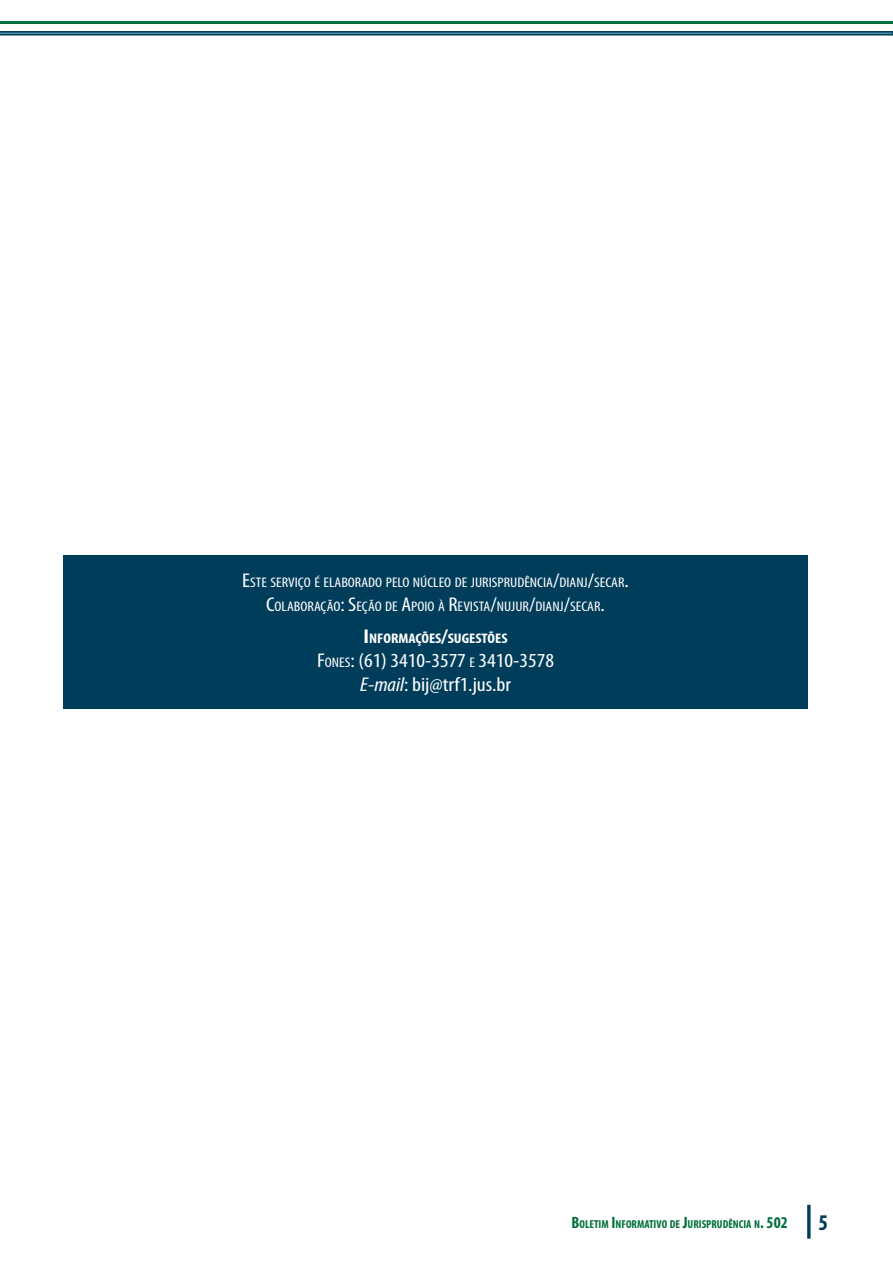
<style>
.page{position:relative;width:893px;height:1263px;background:#fff}
.page>*{position:absolute;margin:0;border:0;box-sizing:border-box;transform-origin:0 0}
.t1{font:700 condensed 22.5px "Myriad Pro";color:#003d5a}
.t2{font:condensed 19.95px "Myriad Pro";color:#fff;scale:1.13 1}
.t3{font:condensed 19.95px "Myriad Pro";color:#fff;scale:1.13 1}
.Título_SEÇÕES_e_TURM{font:condensed 13.95px "Myriad Pro";color:#fff;scale:1.13 1}
.t4{font:700 condensed 13.95px "Myriad Pro";color:#fff;scale:1.13 1}
.t5{font:700 condensed 11.55px "Myriad Pro";color:#006f3c}
.s1{font-size:19.95px}
.s2{font-size:13.95px}
.s3{font-style:italic}
.s4{font-size:16.5px}
</style>
<div class="page">
<svg style="left:0;top:31px;width:893px;height:5px;background:#2d6780"></svg>
<hr style="left:0;top:21px;width:893px;height:3px;background:#006f3c">
<svg style="left:807px;top:1205px;width:4px;height:34px"></svg>
<div style="left:63px;top:555px;width:745px;height:153px;background:#003d5a"></div>
<p class="Título_SEÇÕES_e_TURM" style="left:242px;top:574px;width:344px"><span class="s1">E</span>STE SERVIÇO É ELABORADO PELO NÚCLEO DE JURISPRUDÊNCIA<span class="s1">/</span>DIANJ<span class="s1">/</span>SECAR<span class="s1">.</span></p>
<p class="Título_SEÇÕES_e_TURM" style="left:266px;top:598px;width:301px"><span class="s1">C</span>OLABORAÇÃO<span class="s1">: S</span>EÇÃO DE <span class="s1">A</span>POIO À <span class="s1">R</span>EVISTA<span class="s1">/</span>NUJUR<span class="s1">/</span>DIANJ<span class="s1">/</span>SECAR<span class="s1">.</span></p>
<p class="t4" style="left:364px;top:629px;width:128px"><span class="s1">I</span> NFORMAÇÕES<span class="s1">/</span>SUGESTÕES</p>
<p class="t2" style="left:317px;top:648px;width:211px">F<span class="s2">ONES</span>: (61) 3410-3577 <span class="s2">E</span> 3410-3578</p>
<p class="t3" style="left:360px;top:672px;width:135px"><span class="s3">E-mail</span>: bij@trf1.jus.br</p>
<p class="t5" style="left:572px;top:1217px;width:218px"><span class="s4">B</span>OLETIM <span class="s4">I</span> NFORMATIVO DE <span class="s4">J</span>URISPRUDÊNCIA N<span class="s4">. 502</span></p>
<h1 class="t1" style="left:819px;top:1209px;width:11px">5</h1>
</div>
